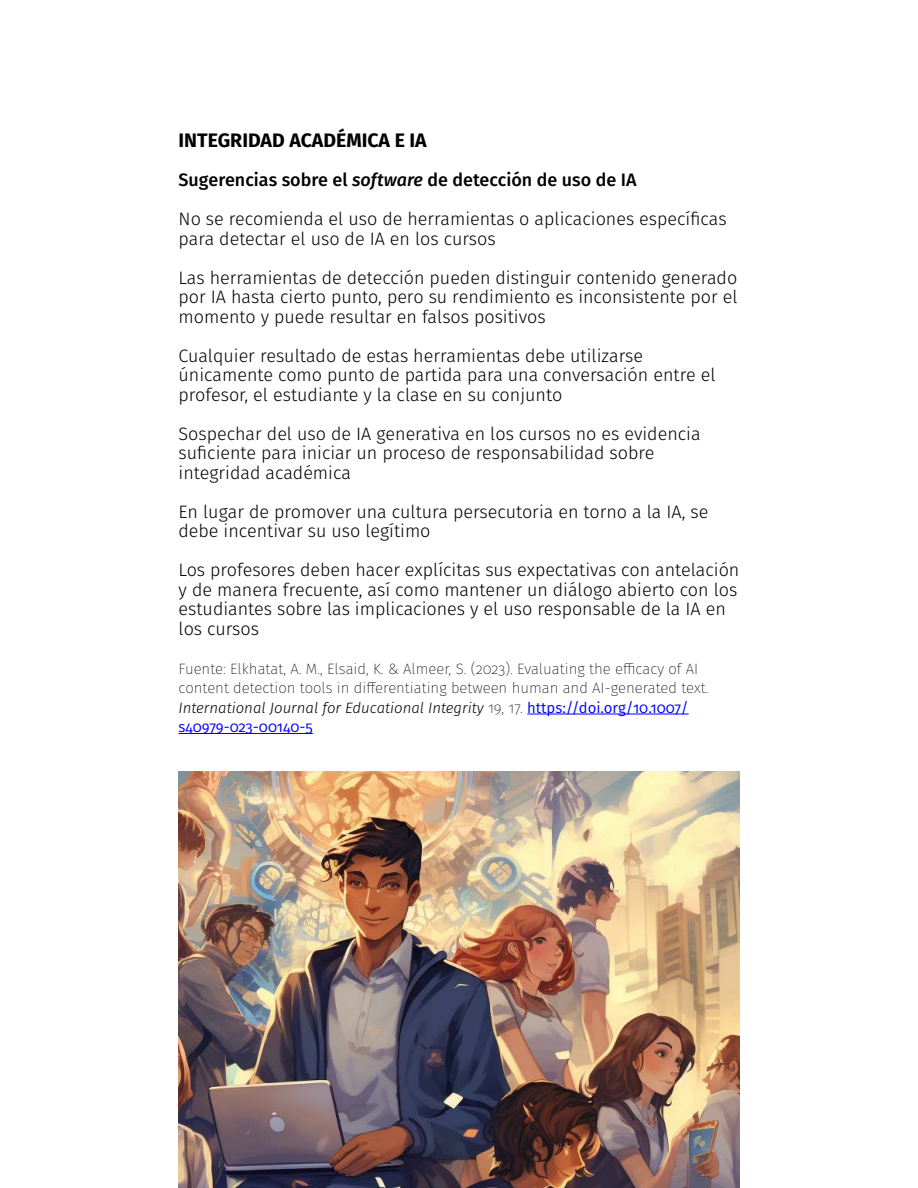
<style>
.page{position:relative;width:918px;height:1188px;background:#fff}
.page>*{position:absolute;margin:0;border:0;box-sizing:border-box;transform-origin:0 0}
.suv_bold_-_chico{font:700 19.5px "Fira Sans";color:#000}
.Texto_AI{font:300 18px/19.5px "Fira Sans";color:#000}
.Texto_AI_-_Subtítulo{font:500 18px "Fira Sans";color:#000}
.Texto_AI_-_fuente{font:200 15px/19.5px "Fira Sans";color:#000}
.s1{font-style:italic}
.s2{font-weight:300;font-style:italic}
.s3{font-weight:400;color:#00f}
</style>
<div class="page">
<hr style="left:527px;top:714px;width:162px;height:1px;background:#00f">
<hr style="left:179px;top:733px;width:134px;height:1px;background:#00f">
<img style="left:179px;top:771px;width:560px;height:417px">
<p class="suv_bold_-_chico" style="left:179px;top:124px;width:250px">INTEGRIDAD ACADÉMICA E IA</p>
<p class="Texto_AI_-_Subtítulo" style="left:179px;top:165px;width:459px">Sugerencias sobre el <span class="s1">software</span> de detección de uso de IA</p>
<p class="Texto_AI" style="left:179px;top:209px;width:550px">No se recomienda el uso de herramientas o aplicaciones específicas para detectar el uso de IA en los cursos</p>
<p class="Texto_AI" style="left:179px;top:267px;width:561px;text-align:justify">Las herramientas de detección pueden distinguir contenido generado por IA hasta cierto punto, pero su rendimiento es inconsistente por el momento y puede resultar en falsos positivos</p>
<p class="Texto_AI" style="left:179px;top:345px;width:539px">Cualquier resultado de estas herramientas debe utilizarse únicamente como punto de partida para una conversación entre el profesor, el estudiante y la clase en su conjunto</p>
<p class="Texto_AI" style="left:179px;top:423px;width:524px">Sospechar del uso de IA generativa en los cursos no es evidencia suficiente para iniciar un proceso de responsabilidad sobre integridad académica</p>
<p class="Texto_AI" style="left:179px;top:501px;width:531px">En lugar de promover una cultura persecutoria en torno a la IA, se debe incentivar su uso legítimo</p>
<p class="Texto_AI" style="left:179px;top:560px;width:562px">Los profesores deben hacer explícitas sus expectativas con antelación y de manera frecuente, así como mantener un diálogo abierto con los estudiantes sobre las implicaciones y el uso responsable de la IA en los cursos</p>
<p class="Texto_AI_-_fuente" style="left:179px;top:659px;width:531px">Fuente: Elkhatat, A. M., Elsaid, K. &amp; Almeer, S. (2023). Evaluating the efficacy of AI content detection tools in differentiating between human and AI-generated text.<br><span class="s2">International Journal for Educational Integrity</span> 19, 17. <span class="s3">https://doi.org/10.1007/ s40979-023-00140-5</span></p>
</div>
